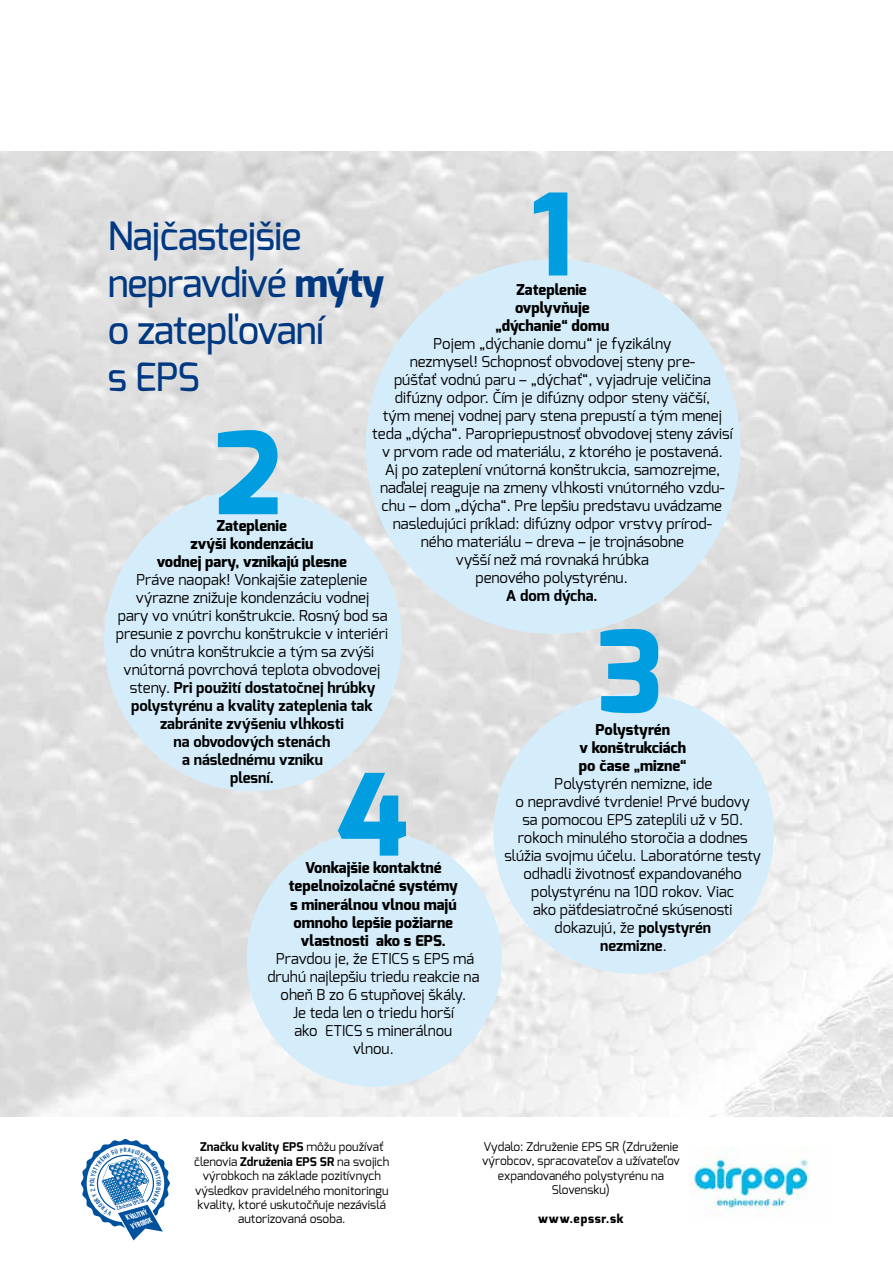
<style>
.page{position:relative;width:893px;height:1263px;background:#fff}
.page>*{position:absolute;margin:0;border:0;box-sizing:border-box;transform-origin:0 0}
.t1{font:800 113.4px "Exo";color:#009ee0}
.t2{font:500 39px/46.8px "Exo";letter-spacing:-.02em;color:#003882}
.t3{font:15px/18px "Exo";color:#000;text-align:center}
.t4{font:800 15px/18px "Exo";color:#000;text-align:center}
.t5{font:700 15px "Exo";color:#000}
.t6{font:12px/14.4px "Exo";color:#000;text-align:center}
.t7{font:800 12px "Exo";letter-spacing:.06em;color:#000}
.t8{font:italic 700 7.8px/9.3px "Neusa";color:#fff;text-align:center;scale:.82 1}
.s1{font-weight:800}
.s2{font-weight:700}
</style>
<div class="page">
<div style="left:368px;top:261px;width:370px;height:371px;background:#d5edfa;border-radius:50%"></div>
<div style="left:495px;top:695px;width:277px;height:277px;background:#d5edfa;border-radius:50%"></div>
<div style="left:106px;top:491px;width:294px;height:299px;background:#d5edfa;border-radius:50%"></div>
<div style="left:248px;top:833px;width:252px;height:252px;background:#d5edfa;border-radius:50%"></div>
<img style="left:689px;top:1147px;width:120px;height:69px">
<svg style="left:81px;top:1139px;width:89px;height:102px"></svg>
<h1 class="t1" style="left:531px;top:162px;width:44px">1</h1>
<h2 class="t2" style="left:108px;top:213px;width:278px">Najčastejšie nepravdivé <span class="s1">mýty </span>o zatepľovaní<br>s eps</h2>
<p class="t4" style="left:495px;top:281px;width:116px">Zateplenie ovplyvňuje „dýchanie“ domu</p>
<p class="t3" style="left:372px;top:335px;width:362px">Pojem „dýchanie domu“ je fyzikálny<br>nezmysel! Schopnosť obvodovej steny pre-<br>púšťať vodnú paru – „dýchať“, vyjadruje veličina difúzny odpor. Čím je difúzny odpor steny väčší,<br>tým menej vodnej pary stena prepustí a tým menej teda „dýcha“. Paropriepustnosť obvodovej steny závisí v prvom rade od materiálu, z ktorého je postavená.<br>Aj po zateplení vnútorná konštrukcia, samozrejme, naďalej reaguje na zmeny vlhkosti vnútorného vzdu&shy;chu – dom „dýcha“. Pre lepšiu predstavu uvádzame nasledujúci príklad: difúzny odpor vrstvy prírod-<br>ného materiálu – dreva – je trojnásobne<br>vyšší než má rovnaká hrúbka<br>penového polystyrénu.</p>
<p class="t5" style="left:506px;top:586px;width:93px">A dom dýcha.</p>
<h1 class="t1" style="left:215px;top:401px;width:68px">2</h1>
<p class="t4" style="left:157px;top:517px;width:192px">Zateplenie<br>zvýši kondenzáciu<br>vodnej pary, vznikajú plesne</p>
<p class="t3" style="left:116px;top:571px;width:274px">Práve naopak! Vonkajšie zateplenie výrazne znižuje kondenzáciu vodnej<br>pary vo vnútri konštrukcie. Rosný bod sa presunie z povrchu konštrukcie v interiéri do vnútra konštrukcie a tým sa zvýši vnútorná povrchová teplota obvodovej steny. <span class="s2">Pri použití dostatočnej hrúbky polystyrénu a kvality zateplenia tak zabránite zvýšeniu vlhkosti<br>na obvodových stenách<br>a následnému vzniku<br>plesní.</span></p>
<h1 class="t1" style="left:598px;top:599px;width:67px">3</h1>
<p class="t4" style="left:579px;top:721px;width:109px">Polystyrén<br>v konštrukciách po čase „mizne“</p>
<p class="t3" style="left:504px;top:774px;width:258px">Polystyrén nemizne, ide<br>o nepravdivé tvrdenie! Prvé budovy<br>sa pomocou EPS zateplili už v 50. rokoch minulého storočia a dodnes slúžia svojmu účelu. Laboratórne testy odhadli životnosť expandovaného polystyrénu na 100 rokov. Viac<br>ako päťdesiatročné skúsenosti dokazujú, že <span class="s2">polystyrén<br>nezmizne</span>.</p>
<h1 class="t1" style="left:336px;top:742px;width:73px">4</h1>
<p class="t4" style="left:289px;top:859px;width:171px">Vonkajšie kontaktné tepelnoizolačné systémy s minerálnou vlnou majú omnoho lepšie požiarne vlastnosti ako s EPS.</p>
<p class="t3" style="left:267px;top:949px;width:214px">Pravdou je, že ETICS s EPS má druhú najlepšiu triedu reakcie na oheň B zo 6 stupňovej škály.<br>Je teda len o triedu horší<br>ako ETICS s minerálnou<br>vlnou.</p>
<p class="t8" style="left:125px;top:1213px;width:31px;rotate:-17deg">KVALITNÝ<br>VÝROBOK</p>
<p class="t6" style="left:194px;top:1140px;width:197px"><span class="s2">Značku kvality EPS</span> môžu používať členovia <span class="s2">Združenia EPS SR</span> na svojich výrobkoch na základe pozitívnych výsledkov pravidelného monitoringu kvality, ktoré uskutočňuje nezávislá autorizovaná osoba.</p>
<p class="t6" style="left:482px;top:1139px;width:199px">Vydalo: Združenie EPS SR (Združenie výrobcov, spracovateľov a užívateľov expandovaného polystyrénu na<br>Slovensku)</p>
<p class="t7" style="left:538px;top:1211px;width:87px">www.epssr.sk</p>
</div>
